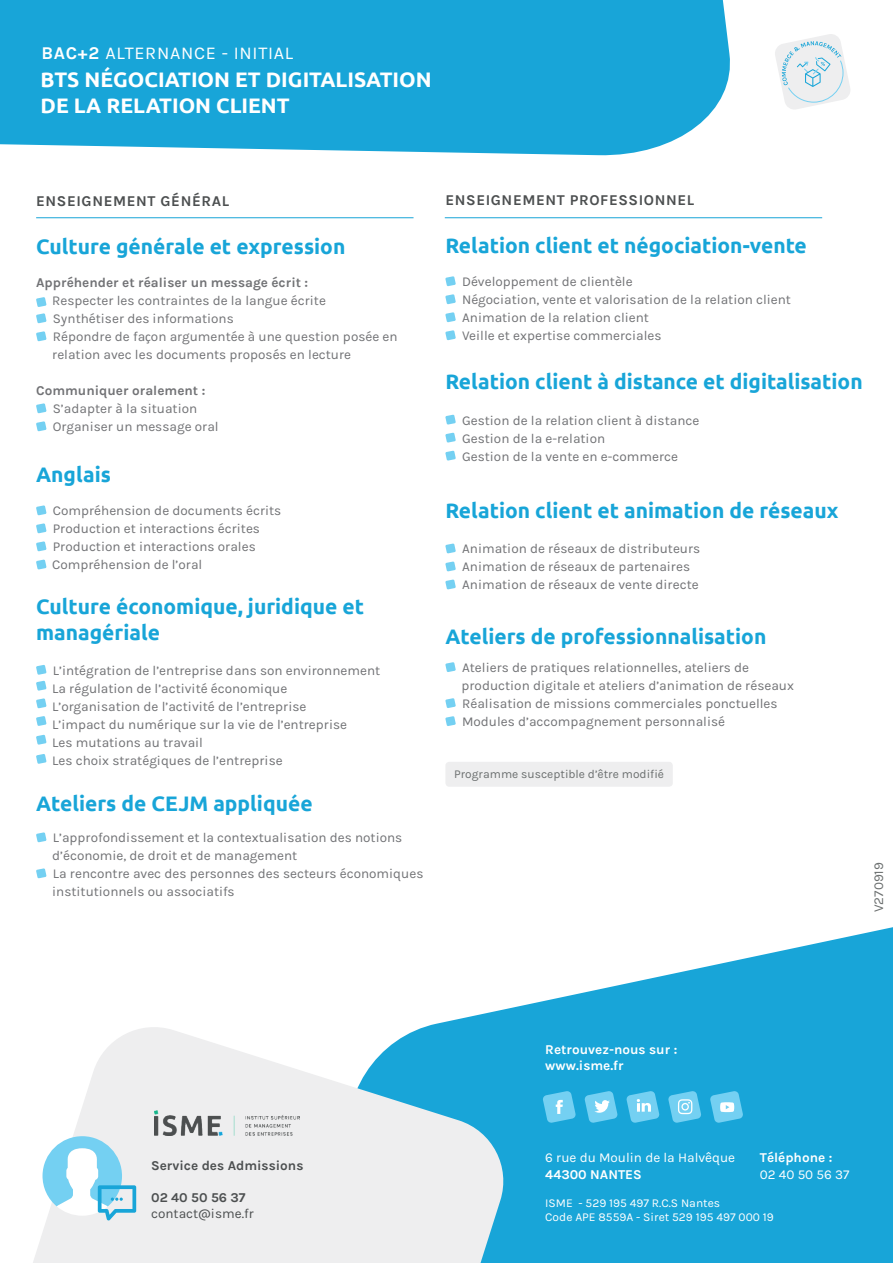
<style>
.page{position:relative;width:893px;height:1263px;background:#fff}
.page>*{position:absolute;margin:0;border:0;box-sizing:border-box;transform-origin:0 0}
.t1{font:700 21px/25.2px "Ubuntu";color:#18a5d8}
.t2{font:700 21px/25.5px "Ubuntu";color:#fff}
.t3{font:18px "Karla";letter-spacing:.04em;color:#fff}
.t4{font:700 15px "Karla";letter-spacing:.04em;color:#4c4f50}
.t5{font:13.5px/18px "Karla";color:#717275}
.t6{font:700 13.5px "Karla";color:#717275}
.t7{font:700 13.5px/16.2px "Karla";color:#fff}
.t8{font:13.5px "Karla";color:#fff}
.t9{font:700 13.5px "Karla";color:#4c4f50}
.t10{font:13.5px "Karla";color:#4c4f50}
.t11{font:13.5px "Karla";color:#6b6f6f}
.t12{font:12px/14.4px "Karla";color:#fff}
.t13{font:12px "Karla";color:#6b6f6f}
.s1{font-weight:700}
.s2{font-family:"Calibri"}
</style>
<div class="page">
<div style="left:0;top:0;width:730px;height:156px;background:#18a5d8"></div>
<div style="left:445px;top:762px;width:228px;height:25px;background:#eeeeef;border-radius:4px"></div>
<svg style="left:459px;top:927px;width:434px;height:336px;fill:#18a5d8"></svg>
<svg style="left:33px;top:1019px;width:478px;height:244px;fill:#eeeeef"></svg>
<svg style="left:42px;top:1136px;width:94px;height:84px"></svg>
<svg style="left:542px;top:1091px;width:34px;height:32px"></svg>
<svg style="left:584px;top:1091px;width:34px;height:32px"></svg>
<svg style="left:626px;top:1091px;width:34px;height:32px"></svg>
<svg style="left:668px;top:1091px;width:33px;height:32px"></svg>
<svg style="left:710px;top:1091px;width:33px;height:32px"></svg>
<img style="left:155px;top:1110px;width:144px;height:25px">
<svg style="left:445px;top:276px;width:11px;height:10px"></svg>
<svg style="left:445px;top:294px;width:11px;height:10px"></svg>
<svg style="left:445px;top:312px;width:11px;height:10px"></svg>
<svg style="left:445px;top:330px;width:11px;height:10px"></svg>
<svg style="left:445px;top:415px;width:11px;height:10px"></svg>
<svg style="left:445px;top:433px;width:11px;height:10px"></svg>
<svg style="left:445px;top:451px;width:11px;height:10px"></svg>
<svg style="left:445px;top:543px;width:11px;height:10px"></svg>
<svg style="left:445px;top:561px;width:11px;height:10px"></svg>
<svg style="left:445px;top:579px;width:11px;height:10px"></svg>
<svg style="left:445px;top:662px;width:11px;height:10px"></svg>
<svg style="left:445px;top:698px;width:11px;height:10px"></svg>
<svg style="left:445px;top:716px;width:11px;height:10px"></svg>
<svg style="left:36px;top:313px;width:11px;height:10px"></svg>
<svg style="left:36px;top:331px;width:11px;height:10px"></svg>
<svg style="left:36px;top:403px;width:11px;height:10px"></svg>
<svg style="left:36px;top:421px;width:11px;height:10px"></svg>
<svg style="left:36px;top:505px;width:11px;height:10px"></svg>
<svg style="left:36px;top:523px;width:11px;height:10px"></svg>
<svg style="left:36px;top:541px;width:11px;height:10px"></svg>
<svg style="left:36px;top:832px;width:11px;height:10px"></svg>
<svg style="left:36px;top:868px;width:11px;height:10px"></svg>
<hr style="left:36px;top:217px;width:378px;height:1px;background:#18a5d8">
<hr style="left:445px;top:217px;width:377px;height:1px;background:#18a5d8">
<svg style="left:36px;top:297px;width:11px;height:10px"></svg>
<svg style="left:36px;top:559px;width:11px;height:10px"></svg>
<svg style="left:36px;top:665px;width:11px;height:10px"></svg>
<svg style="left:36px;top:754px;width:11px;height:10px"></svg>
<svg style="left:36px;top:681px;width:11px;height:10px"></svg>
<svg style="left:36px;top:698px;width:11px;height:10px"></svg>
<svg style="left:36px;top:716px;width:11px;height:10px"></svg>
<svg style="left:36px;top:735px;width:11px;height:10px"></svg>
<svg style="left:775px;top:34px;width:75px;height:75px"></svg>
<h2 class="t3" style="left:41px;top:43px;width:253px"><span class="s1">BAC+2</span> ALTERNANCE - INITIAL</h2>
<h1 class="t2" style="left:41px;top:67px;width:393px">BTS NÉGOCIATION ET DIGITALISATION<br>DE LA RELATION CLIENT</h1>
<p class="t4" style="left:36px;top:192px;width:195px">ENSEIGNEMENT GÉNÉRAL</p>
<h1 class="t1" style="left:36px;top:233px;width:311px">Culture générale et expression</h1>
<p class="t6" style="left:36px;top:275px;width:274px">Appréhender et réaliser un message écrit :</p>
<p class="t5" style="left:52px;top:292px;width:347px">Respecter les contraintes de la langue écrite Synthétiser des informations<br>Répondre de fa<span class="s2">ç</span>on argumentée à une question posée en relation avec les documents proposés en lecture</p>
<p class="t6" style="left:36px;top:383px;width:171px">Communiquer oralement :</p>
<p class="t5" style="left:53px;top:400px;width:167px">S’adapter à la situation<br>Organiser un message oral</p>
<h1 class="t1" style="left:36px;top:462px;width:76px">Anglais</h1>
<p class="t5" style="left:52px;top:502px;width:231px">Compréhension de documents écrits Production et interactions écrites Production et interactions orales Compréhension de l’oral</p>
<h1 class="t1" style="left:36px;top:594px;width:329px">Culture économique, juridique et managériale</h1>
<p class="t5" style="left:52px;top:661px;width:330px">L’intégration de l’entreprise dans son environnement La régulation de l’activité économique<br>L’organisation de l’activité de l’entreprise<br>L’impact du numérique sur la vie de l’entreprise<br>Les mutations au travail<br>Les choix stratégiques de l’entreprise</p>
<h1 class="t1" style="left:36px;top:791px;width:278px">Ateliers de CEJM appliquée</h1>
<p class="t5" style="left:52px;top:829px;width:373px">L’approfondissement et la contextualisation des notions d’économie, de droit et de management<br>La rencontre avec des personnes des secteurs économiques institutionnels ou associatifs</p>
<p class="t4" style="left:445px;top:191px;width:250px">ENSEIGNEMENT PROFESSIONNEL</p>
<h1 class="t1" style="left:445px;top:232px;width:363px">Relation client et négociation-vente</h1>
<p class="t5" style="left:462px;top:273px;width:330px">Développement de clientèle<br>Négociation, vente et valorisation de la relation client Animation de la relation client<br>Veille et expertise commerciales</p>
<h1 class="t1" style="left:445px;top:369px;width:419px">Relation client à distance et digitalisation</h1>
<p class="t5" style="left:462px;top:411px;width:239px">Gestion de la relation client à distance<br>Gestion de la e-relation<br>Gestion de la vente en e-commerce</p>
<h1 class="t1" style="left:445px;top:498px;width:394px">Relation client et animation de réseaux</h1>
<p class="t5" style="left:462px;top:540px;width:240px">Animation de réseaux de distributeurs<br>Animation de réseaux de partenaires<br>Animation de réseaux de vente directe</p>
<h1 class="t1" style="left:445px;top:623px;width:322px">Ateliers de professionnalisation</h1>
<p class="t5" style="left:461px;top:659px;width:334px">Ateliers de pratiques relationnelles, ateliers de production digitale et ateliers d’animation de réseaux Réalisation de missions commerciales ponctuelles Modules d’accompagnement personnalisé</p>
<p class="t13" style="left:454px;top:767px;width:211px">Programme susceptible d’être modifié</p>
<p class="t11" style="left:871px;top:912px;width:51px;rotate:-90deg">V270919</p>
<p class="t9" style="left:151px;top:1157px;width:154px">Service des Admissions</p>
<p class="t9" style="left:151px;top:1190px;width:96px">02 40 50 56 37</p>
<p class="t10" style="left:151px;top:1206px;width:104px">contact@isme.fr</p>
<p class="t7" style="left:545px;top:1042px;width:134px">Retrouvez-nous sur : www.isme.fr</p>
<p class="t7" style="left:760px;top:1150px;width:74px">Téléphone :</p>
<p class="t8" style="left:760px;top:1166px;width:91px">02 40 50 56 37</p>
<p class="t12" style="left:545px;top:1196px;width:230px">ISME - 529 195 497 R.C.S Nantes<br>Code APE 8559A - Siret 529 195 497 000 19</p>
<p class="t8" style="left:545px;top:1150px;width:191px">6 rue du Moulin de la Halvêque</p>
<p class="t7" style="left:545px;top:1166px;width:98px">44300 NANTES</p>
</div>
